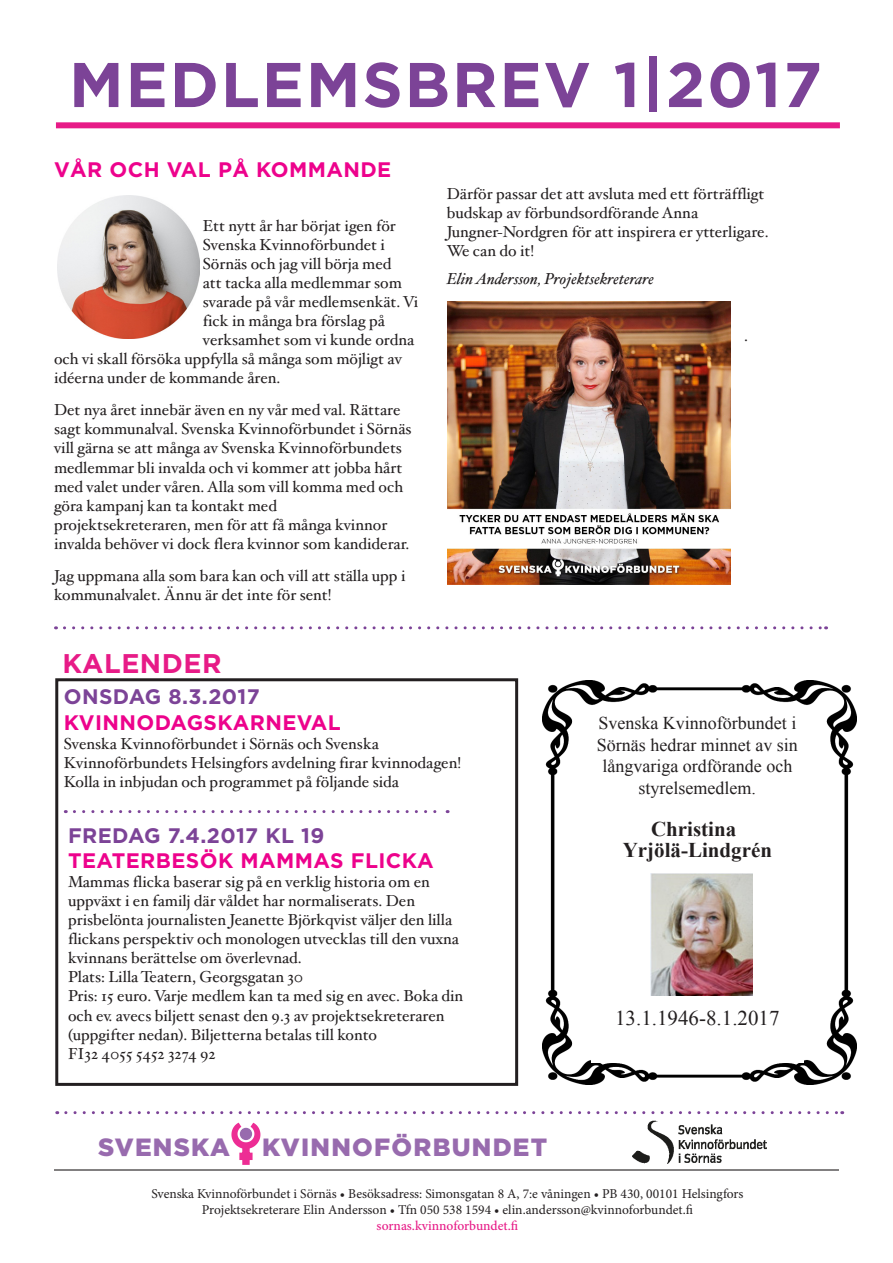
<style>
.page{position:relative;width:893px;height:1263px;background:#fff}
.page>*{position:absolute;margin:0;border:0;box-sizing:border-box;transform-origin:0 0}
.t1{font:700 63px "Gotham HTF";letter-spacing:.03em;color:#7c4397}
.Gotham_mellanrubrik{font:700 27px "Gotham HTF";letter-spacing:.02em;color:#e71b87}
.t2{font:900 24.9px "Gotham HTF";letter-spacing:.05em;color:#986bae}
.Gotham_mellanrubrik-2{font:700 21px "Gotham HTF";letter-spacing:.02em;color:#ed028c}
.Gotham_mellanrubrik-3{font:700 21px "Gotham HTF";letter-spacing:.02em;color:#7c4397}
.t3{font:700 21px/21px "Times New Roman";color:#231f20;text-align:center}
.t4{font:21px "Times New Roman";color:#231f20}
.t5{font:18px/21.6px "Times New Roman";color:#231f20;text-align:center}
.Brödtext{font:15.9px/19px "Hoefler Text";color:#231f20}
.Gotham_mellanrubrik-4{font:15.9px/19px "Hoefler Text";color:#231f20}
.Brödtext-2{font:italic 15.9px "Hoefler Text";color:#231f20}
.t6{font:13.5px "Minion Pro";color:#231f20}
.t7{font:500 13.5px "Minion Pro";color:#e71b87}
</style>
<div class="page">
<hr style="left:54px;top:1169px;width:785px;height:1px;background:#231f20">
<div style="left:56px;top:122px;width:784px;height:6px;background:#e71b87"></div>
<img style="left:633px;top:1120px;width:134px;height:43px">
<img style="left:57px;top:196px;width:143px;height:142px">
<svg style="left:64px;top:626px;width:763px;height:3px"></svg>
<svg style="left:66px;top:1111px;width:777px;height:3px"></svg>
<div style="left:242px;top:1146px;width:8px;height:19px;background:#ed2d94"></div>
<div style="left:239px;top:1152px;width:14px;height:8px;background:#ed2d94"></div>
<svg style="left:231px;top:1123px;width:29px;height:26px"></svg>
<div style="left:241px;top:1129px;width:10px;height:10px;background:#986bae;border-radius:50%"></div>
<div style="left:240px;top:1128px;width:12px;height:12px;border:3px solid #986bae;border-radius:50%"></div>
<img style="left:448px;top:302px;width:282px;height:283px">
<svg style="left:74px;top:810px;width:374px;height:3px"></svg>
<img style="left:542px;top:680px;width:315px;height:404px">
<div style="left:591px;top:716px;width:213px;height:347px;background:#fff"></div>
<div style="left:55px;top:678px;width:463px;height:408px;border:3px solid #231f20"></div>
<img style="left:651px;top:873px;width:101px;height:122px">
<p class="t1" style="left:69px;top:48px;width:755px">MEDLEMSBREV 1|2017</p>
<p class="Gotham_mellanrubrik-2" style="left:54px;top:158px;width:339px">VÅR OCH VAL PÅ KOMMANDE</p>
<p class="Brödtext" style="left:203px;top:216px;width:195px">Ett nytt år har börjat igen för</p>
<p class="Brödtext" style="left:203px;top:235px;width:184px">Svenska Kvinnoförbundet i</p>
<p class="Brödtext" style="left:203px;top:255px;width:190px">Sörnäs och jag vill börja med</p>
<p class="Brödtext" style="left:203px;top:274px;width:200px">att tacka alla medlemmar som</p>
<p class="Brödtext" style="left:203px;top:293px;width:217px">svarade på vår medlemsenkät. Vi</p>
<p class="Brödtext" style="left:203px;top:312px;width:184px">fick in många bra förslag på</p>
<p class="Brödtext" style="left:203px;top:331px;width:213px">verksamhet som vi kunde ordna</p>
<p class="Brödtext" style="left:54px;top:350px;width:349px">och vi skall försöka uppfylla så många som möjligt av</p>
<p class="Brödtext" style="left:54px;top:369px;width:228px">idéerna under de kommande åren.</p>
<p class="Brödtext" style="left:54px;top:401px;width:359px">Det nya året innebär även en ny vår med val. Rättare sagt kommunalval. Svenska Kvinnoförbundet i Sörnäs vill gärna se att många av Svenska Kvinnoförbundets medlemmar bli invalda och vi kommer att jobba hårt med valet under våren. Alla som vill komma med och göra kampanj kan ta kontakt med projektsekreteraren, men för att få många kvinnor invalda behöver vi dock flera kvinnor som kandiderar.</p>
<p class="Brödtext" style="left:54px;top:566px;width:353px">Jag uppmana alla som bara kan och vill att ställa upp i kommunalvalet. Ännu är det inte för sent!</p>
<p class="Brödtext" style="left:447px;top:185px;width:323px">Därför passar det att avsluta med ett förträffligt budskap av förbundsordförande Anna Jungner-Nordgren för att inspirera er ytterligare.<br>We can do it!</p>
<p class="Brödtext-2" style="left:447px;top:269px;width:209px">Elin Andersson, Projektsekreterare</p>
<p class="Brödtext" style="left:744px;top:326px;width:5px">.</p>
<p class="Gotham_mellanrubrik" style="left:63px;top:648px;width:161px">KALENDER</p>
<p class="Gotham_mellanrubrik-3" style="left:64px;top:685px;width:197px">ONSDAG 8.3.2017</p>
<p class="Gotham_mellanrubrik-2" style="left:64px;top:710px;width:279px">KVINNODAGSKARNEVAL</p>
<p class="Gotham_mellanrubrik-4" style="left:64px;top:734px;width:399px">Svenska Kvinnoförbundet i Sörnäs och Svenska<br>Kvinnoförbundets Helsingfors avdelning firar kvinnodagen!<br>Kolla in inbjudan och programmet på följande sida</p>
<p class="Gotham_mellanrubrik-3" style="left:68px;top:823px;width:258px">FREDAG 7.4.2017 KL 19</p>
<p class="Gotham_mellanrubrik-2" style="left:68px;top:848px;width:367px">TEATERBESÖK MAMMAS FLICKA</p>
<p class="Gotham_mellanrubrik-4" style="left:68px;top:872px;width:392px">Mammas flicka baserar sig på en verklig historia om en uppväxt i en familj där våldet har normaliserats. Den prisbelönta journalisten Jeanette Björkqvist väljer den lilla flickans perspektiv och monologen utvecklas till den vuxna kvinnans berättelse om överlevnad.</p>
<p class="Gotham_mellanrubrik-4" style="left:68px;top:968px;width:237px">Plats: Lilla Teatern, Georgsgatan 30</p>
<p class="Gotham_mellanrubrik-4" style="left:68px;top:987px;width:397px">Pris: 15 euro. Varje medlem kan ta med sig en avec. Boka din och ev. avecs biljett senast den 9.3 av projektsekreteraren (uppgifter nedan). Biljetterna betalas till konto<br>FI32 4055 5452 3274 92</p>
<p class="t2" style="left:98px;top:1133px;width:133px">SVENSKA</p>
<p class="t2" style="left:262px;top:1133px;width:286px">KVINNOFÖRBUNDET</p>
<p class="t5" style="left:597px;top:712px;width:202px">Svenska Kvinnoförbundet i<br>Sörnäs hedrar minnet av sin långvariga ordförande och styrelsemedlem.</p>
<p class="t3" style="left:623px;top:818px;width:151px">Christina<br>Yrjölä-Lindgrén</p>
<p class="t4" style="left:615px;top:1004px;width:166px">13.1.1946-8.1.2017</p>
<p class="t6" style="left:151px;top:1184px;width:594px">Svenska Kvinnoförbundet i Sörnäs • Besöksadress: Simonsgatan 8 A, 7:e våningen • PB 430, 00101 Helsingfors</p>
<p class="t6" style="left:202px;top:1200px;width:493px">Projektsekreterare Elin Andersson • Tfn 050 538 1594 • elin.andersson@kvinnoforbundet.fi</p>
<p class="t7" style="left:377px;top:1217px;width:143px">sornas.kvinnoforbundet.fi</p>
</div>
